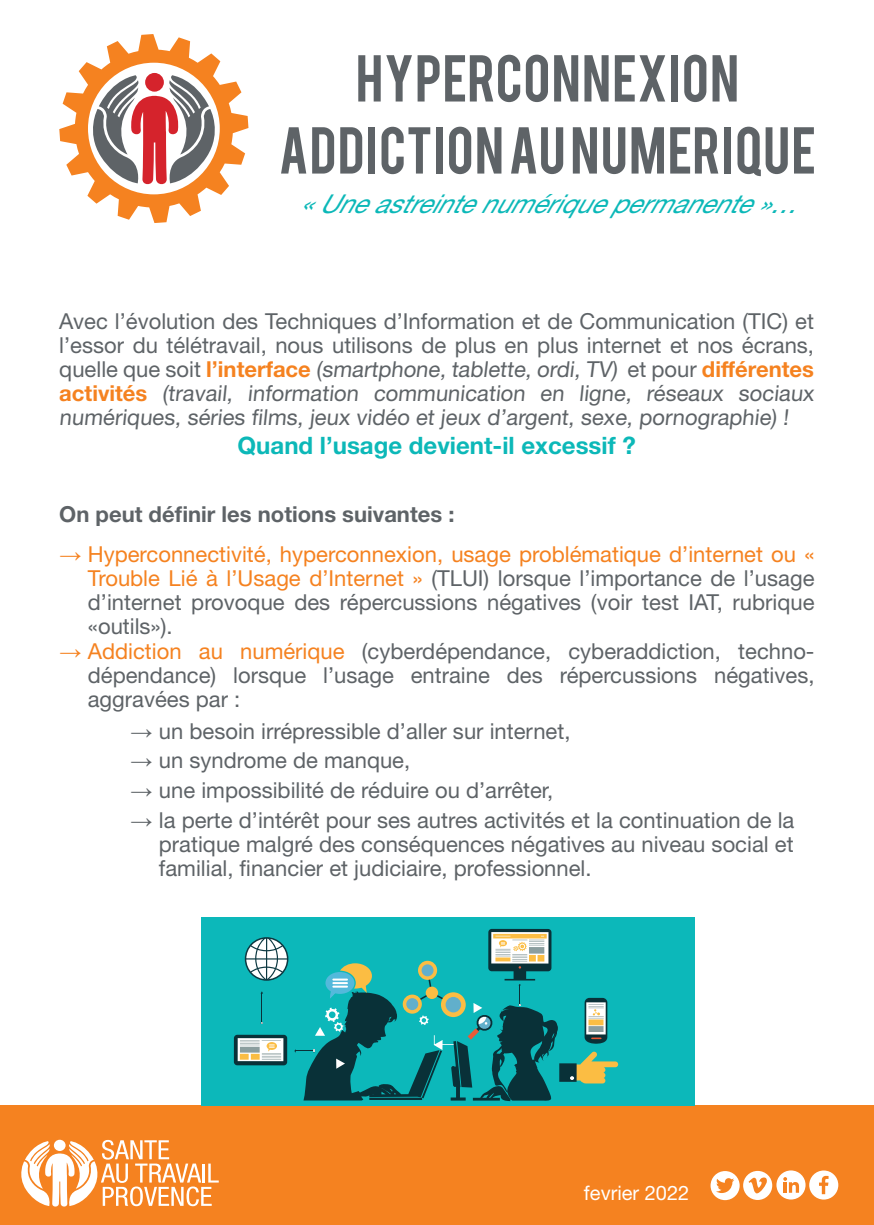
<style>
.page{position:relative;width:874px;height:1225px;background:#fff}
.page>*{position:absolute;margin:0;border:0;box-sizing:border-box;transform-origin:0 0}
.t1{font:52px/72px "Bebas";letter-spacing:.025em;color:#5e6367;text-align:center}
.t2{font:italic 26px "Helvetica Neue LT Std";color:#0cb8b8}
.t3{font:700 24px "Helvetica Neue LT Std";color:#0cb8b8}
.t4{font:22px/24px "Helvetica Neue LT Std";color:#5e6367;text-align:justify}
.t5{font:700 22px "Helvetica Neue LT Std";color:#5e6367}
.t6{font:20px "Helvetica Neue LT Std";color:#fff}
.s1{font-weight:700;color:#f58220}
.s2{font-family:"Book Antiqua";color:#f58220}
.s3{color:#f58220}
.s4{font-family:"Book Antiqua"}
</style>
<div class="page">
<div style="left:0;top:1106px;width:873px;height:119px;background:#f58220"></div>
<svg style="left:21px;top:1140px;width:198px;height:67px"></svg>
<svg style="left:59px;top:34px;width:189px;height:189px"></svg>
<div style="left:808px;top:1170px;width:29px;height:29px;background:#fff;border-radius:50%"></div>
<div style="left:776px;top:1170px;width:29px;height:29px;background:#fff;border-radius:50%"></div>
<div style="left:710px;top:1171px;width:29px;height:29px;background:#fff;border-radius:50%"></div>
<svg style="left:742px;top:1170px;width:29px;height:30px"></svg>
<svg style="left:748px;top:1177px;width:18px;height:16px"></svg>
<svg style="left:716px;top:1178px;width:17px;height:15px"></svg>
<svg style="left:783px;top:1177px;width:15px;height:15px"></svg>
<svg style="left:819px;top:1175px;width:9px;height:19px"></svg>
<div style="left:201px;top:917px;width:272px;height:189px;background:#0cb8ba"></div>
<div style="left:468px;top:917px;width:227px;height:189px;background:#0cb8ba"></div>
<div style="left:488px;top:929px;width:63px;height:42px;background:#093138;border-radius:3px"></div>
<div style="left:491px;top:932px;width:57px;height:31px;background:#fef9ee"></div>
<hr style="left:493px;top:934px;width:53px;height:4px;background:#fbbd43">
<div style="left:234px;top:1034px;width:53px;height:31px;background:linear-gradient(to right,#093138,#093138);border-radius:3px"></div>
<div style="left:237px;top:1038px;width:46px;height:23px;background:#fff"></div>
<svg style="left:240px;top:1040px;width:41px;height:20px"></svg>
<div style="left:251px;top:1053px;width:8px;height:6px;background:#fbbd43"></div>
<div style="left:240px;top:1053px;width:8px;height:6px;background:#fbbd43"></div>
<div style="left:240px;top:1046px;width:19px;height:6px;background:#8b9e9f"></div>
<svg style="left:584px;top:998px;width:23px;height:45px"></svg>
<svg style="left:245px;top:937px;width:43px;height:43px"></svg>
<div style="left:559px;top:1063px;width:17px;height:18px;background:#093138"></div>
<svg style="left:567px;top:1051px;width:51px;height:32px"></svg>
<hr style="left:261px;top:993px;width:1px;height:30px;background:#093138">
<svg style="left:294px;top:935px;width:264px;height:167px"></svg>
<h1 class="t1" style="left:278px;top:39px;width:539px">HYPERCONNEXION<br>ADDICTION AU NUMERIQUE</h1>
<p class="t2" style="left:299px;top:188px;width:515px">«Uneastreintenumériquepermanente»…</p>
<p class="t4" style="left:59px;top:308px;width:758px;text-align:left">Avec l’évolution des Techniques d’Information et de Communication (TIC) et l’essor du télétravail, nous utilisons de plus en plus internet et nos écrans, quelle que soit <span class="s1">l’interface</span> (smartphone, tablette, ordi, TV) et pour <span class="s1">différentes activités</span> (travail, information communication en ligne, réseaux sociaux numériques, séries films, jeux vidéo et jeux d’argent, sexe, pornographie) !</p>
<p class="t3" style="left:237px;top:431px;width:399px">Quand l’usage devient-il excessif ?</p>
<p class="t5" style="left:59px;top:501px;width:396px">On peut définir les notions suivantes :</p>
<p class="t4" style="left:88px;top:542px;width:727px;text-indent:-28px"><span class="s2">→</span> <span class="s3">Hyperconnectivité, hyperconnexion, usage problématique d’internet ou « Trouble Lié à l’Usage d’Internet »</span> (TLUI) lorsque l’importance de l’usage d’internet provoque des répercussions négatives (voir test IAT, rubrique «outils»).</p>
<p class="t4" style="left:88px;top:638px;width:727px;text-indent:-28px"><span class="s2">→</span> <span class="s3">Addiction au numérique</span> (cyberdépendance, cyberaddiction, techno&shy;dépendance) lorsque l’usage entraine des répercussions négatives, aggravées par :</p>
<p class="t4" style="left:130px;top:718px;width:441px"><span class="s4">→</span> un besoin irrépressible d’aller sur internet,</p>
<p class="t4" style="left:130px;top:748px;width:281px"><span class="s4">→</span> un syndrome de manque,</p>
<p class="t4" style="left:130px;top:778px;width:424px"><span class="s4">→</span> une impossibilité de réduire ou d’arrêter,</p>
<p class="t4" style="left:159px;top:807px;width:636px;text-indent:-28px"><span class="s4">→</span> la perte d’intérêt pour ses autres activités et la continuation de la pratique malgré des conséquences négatives au niveau social et familial, financier et judiciaire, professionnel.</p>
<p class="t6" style="left:583px;top:1180px;width:107px">fevrier 2022</p>
</div>
